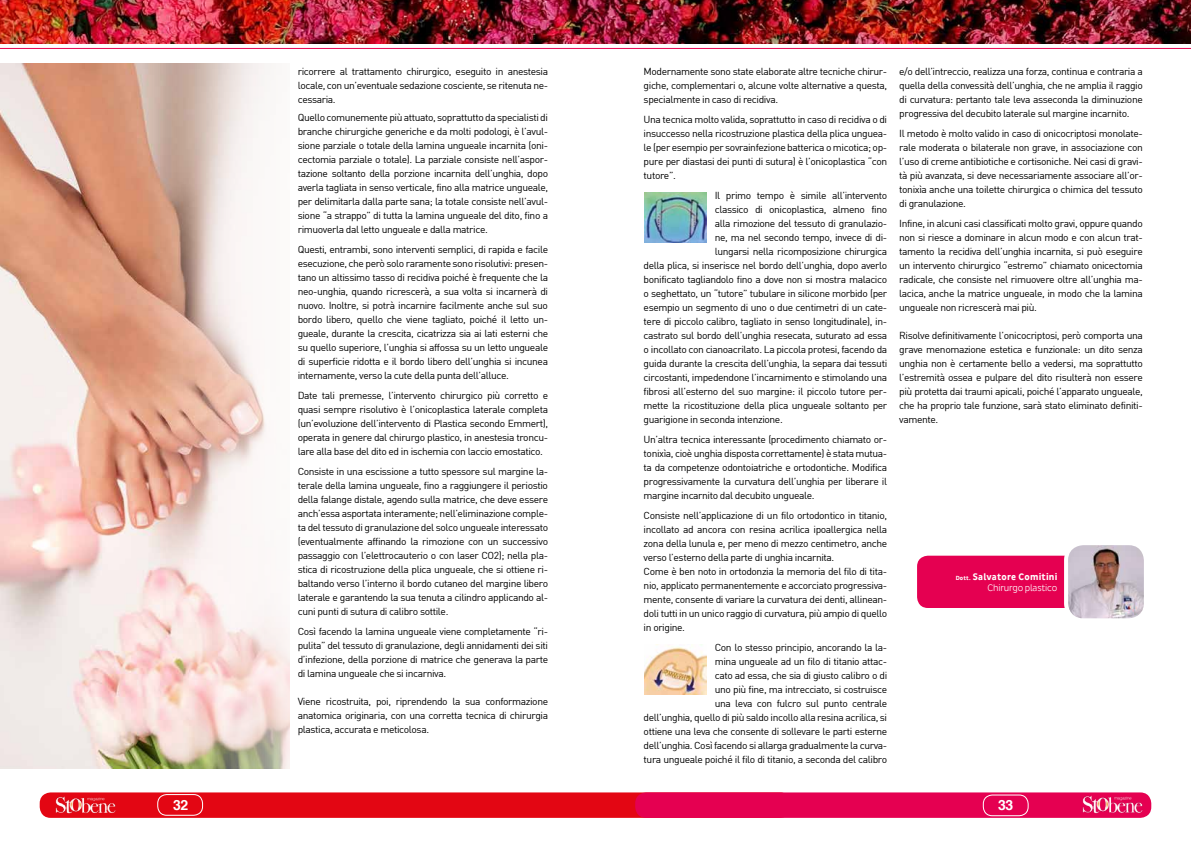
<style>
.page{position:relative;width:1191px;height:842px;background:#fff}
.page>*{position:absolute;margin:0;border:0;box-sizing:border-box;transform-origin:0 0}
.t1{font:700 14px "Helvetica";color:#fff}
.t2{font:10px/14px "DIN";letter-spacing:-.04em;color:#000;text-align:justify}
.t3{font:700 condensed 9.5px/11.7px "Pluto Sans W01";letter-spacing:.02em;color:#fff;text-align:right}
.s1{font-size:6px}
.s2{font-weight:300}
</style>
<div class="page">
<img style="left:0;top:0;width:1191px;height:43px">
<img style="left:0;top:63px;width:289px;height:706px">
<div style="left:40px;top:792px;width:751px;height:26px;background:#e30613;border-radius:11px"></div>
<div style="left:635px;top:792px;width:516px;height:26px;background:#e50051;border-radius:11px"></div>
<div style="left:917px;top:556px;width:198px;height:52px;background:#e50051;border-radius:11px"></div>
<div style="left:1064px;top:545px;width:76px;height:73px;background:#fff"></div>
<img style="left:1068px;top:545px;width:75px;height:73px">
<img style="left:644px;top:193px;width:62px;height:50px">
<img style="left:644px;top:647px;width:62px;height:47px">
<hr style="left:0;top:48px;width:1191px;height:1px;background:#e50051">
<img style="left:1082px;top:795px;width:61px;height:19px">
<div style="left:157px;top:794px;width:46px;height:22px;border:1px solid #fff;border-radius:9px"></div>
<img style="left:54px;top:796px;width:62px;height:22px">
<div style="left:982px;top:794px;width:46px;height:22px;border:1px solid #fff;border-radius:9px"></div>
<p class="t2" style="left:298px;top:65px;width:252px">ricorrere al trattamento chirurgico, eseguito in anestesia locale, con un’eventuale sedazione cosciente, se ritenuta ne&shy;cessaria.</p>
<p class="t2" style="left:298px;top:111px;width:252px">Quello comunemente più attuato, soprattutto da specialisti di branche chirurgiche generiche e da molti podologi, è l’avul&shy;sione parziale o totale della lamina ungueale incarnita (oni&shy;cectomia parziale o totale). La parziale consiste nell’aspor&shy;tazione soltanto della porzione incarnita dell’unghia, dopo averla tagliata in senso verticale, fino alla matrice ungueale, per delimitarla dalla parte sana; la totale consiste nell’avul&shy;sione “a strappo” di tutta la lamina ungueale del dito, fino a rimuoverla dal letto ungueale e dalla matrice.</p>
<p class="t2" style="left:298px;top:243px;width:252px">Questi, entrambi, sono interventi semplici, di rapida e facile esecuzione, che però solo raramente sono risolutivi: presen&shy;tano un altissimo tasso di recidiva poiché è frequente che la neo-unghia, quando ricrescerà, a sua volta si incarnerà di nuovo. Inoltre, si potrà incarnire facilmente anche sul suo bordo libero, quello che viene tagliato, poiché il letto un&shy;gueale, durante la crescita, cicatrizza sia ai lati esterni che su quello superiore, l’unghia si affossa su un letto ungueale di superficie ridotta e il bordo libero dell’unghia si incunea internamente, verso la cute della punta dell’alluce.</p>
<p class="t2" style="left:298px;top:389px;width:252px">Date tali premesse, l’intervento chirurgico più corretto e quasi sempre risolutivo è l’onicoplastica laterale completa (un’evoluzione dell’intervento di Plastica secondo Emmert), operata in genere dal chirurgo plastico, in anestesia troncu&shy;lare alla base del dito ed in ischemia con laccio emostatico.</p>
<p class="t2" style="left:298px;top:465px;width:252px">Consiste in una escissione a tutto spessore sul margine la&shy;terale della lamina ungueale, fino a raggiungere il periostio della falange distale, agendo sulla matrice, che deve essere anch’essa asportata interamente; nell’eliminazione comple&shy;ta del tessuto di granulazione del solco ungueale interessato (eventualmente affinando la rimozione con un successivo passaggio con l’elettrocauterio o con laser CO2); nella pla&shy;stica di ricostruzione della plica ungueale, che si ottiene ri&shy;baltando verso l’interno il bordo cutaneo del margine libero laterale e garantendo la sua tenuta a cilindro applicando al&shy;cuni punti di sutura di calibro sottile.</p>
<p class="t2" style="left:298px;top:625px;width:252px">Così facendo la lamina ungueale viene completamente “ri&shy;pulita” del tessuto di granulazione, degli annidamenti dei siti d’infezione, della porzione di matrice che generava la parte di lamina ungueale che si incarniva.</p>
<p class="t2" style="left:298px;top:695px;width:252px">Viene ricostruita, poi, riprendendo la sua conformazione anatomica originaria, con una corretta tecnica di chirurgia plastica, accurata e meticolosa.</p>
<p class="t2" style="left:643px;top:65px;width:245px">Modernamente sono state elaborate altre tecniche chirur&shy;giche, complementari o, alcune volte alternative a questa, specialmente in caso di recidiva.</p>
<p class="t2" style="left:643px;top:113px;width:245px">Una tecnica molto valida, soprattutto in caso di recidiva o di insuccesso nella ricostruzione plastica della plica unguea&shy;le (per esempio per sovrainfezione batterica o micotica; op&shy;pure per diastasi dei punti di sutura) è l’onicoplastica “con tutore”.</p>
<p class="t2" style="left:715px;top:189px;width:174px">Il primo tempo è simile all’intervento</p>
<p class="t2" style="left:715px;top:203px;width:174px">classico di onicoplastica, almeno fino</p>
<p class="t2" style="left:715px;top:217px;width:174px">alla rimozione del tessuto di granulazio-</p>
<p class="t2" style="left:715px;top:231px;width:174px">ne, ma nel secondo tempo, invece di di-</p>
<p class="t2" style="left:715px;top:245px;width:174px">lungarsi nella ricomposizione chirurgica</p>
<p class="t2" style="left:643px;top:259px;width:245px">della plica, si inserisce nel bordo dell’unghia, dopo averlo</p>
<p class="t2" style="left:643px;top:273px;width:245px">bonificato tagliandolo fino a dove non si mostra malacico</p>
<p class="t2" style="left:643px;top:287px;width:245px">o seghettato, un “tutore” tubulare in silicone morbido (per</p>
<p class="t2" style="left:643px;top:301px;width:245px">esempio un segmento di uno o due centimetri di un cate-</p>
<p class="t2" style="left:643px;top:315px;width:245px">tere di piccolo calibro, tagliato in senso longitudinale), in-</p>
<p class="t2" style="left:643px;top:329px;width:245px">castrato sul bordo dell’unghia resecata, suturato ad essa</p>
<p class="t2" style="left:643px;top:343px;width:245px">o incollato con cianoacrilato. La piccola protesi, facendo da</p>
<p class="t2" style="left:643px;top:357px;width:245px">guida durante la crescita dell’unghia, la separa dai tessuti</p>
<p class="t2" style="left:643px;top:371px;width:245px">circostanti, impedendone l’incarnimento e stimolando una</p>
<p class="t2" style="left:643px;top:385px;width:245px">fibrosi all’esterno del suo margine: il piccolo tutore per-</p>
<p class="t2" style="left:643px;top:399px;width:245px">mette la ricostituzione della plica ungueale soltanto per</p>
<p class="t2" style="left:643px;top:413px;width:141px">guarigione in seconda intenzione.</p>
<p class="t2" style="left:643px;top:433px;width:245px">Un’altra tecnica interessante (procedimento chiamato or&shy;tonixìa, cioè unghia disposta correttamente) è stata mutua&shy;ta da competenze odontoiatriche e ortodontiche. Modifica progressivamente la curvatura dell’unghia per liberare il margine incarnito dal decubito ungueale.</p>
<p class="t2" style="left:643px;top:509px;width:245px;text-align:left">Consiste nell’applicazione di un filo ortodontico in titanio, incollato ad ancora con resina acrilica ipoallergica nella zona della lunula e, per meno di mezzo centimetro, anche verso l’esterno della parte di unghia incarnita.<br>Come è ben noto in ortodonzia la memoria del filo di tita&shy;nio, applicato permanentemente e accorciato progressiva&shy;mente, consente di variare la curvatura dei denti, allinean&shy;doli tutti in un unico raggio di curvatura, più ampio di quello in origine.</p>
<p class="t2" style="left:643px;top:641px;width:245px;text-align:right">Con lo stesso principio, ancorando la la-<br>mina ungueale ad un filo di titanio attac-<br>cato ad essa, che sia di giusto calibro o di<br>uno più fine, ma intrecciato, si costruisce<br>una leva con fulcro sul punto centrale<br>dell’unghia, quello di più saldo incollo alla resina acrilica, si ottiene una leva che consente di sollevare le parti esterne dell’unghia. Così facendo si allarga gradualmente la curva&shy;tura ungueale poiché il filo di titanio, a seconda del calibro</p>
<p class="t2" style="left:899px;top:65px;width:245px">e/o dell’intreccio, realizza una forza, continua e contraria a quella della convessità dell’unghia, che ne amplia il raggio di curvatura: pertanto tale leva asseconda la diminuzione progressiva del decubito laterale sul margine incarnito.</p>
<p class="t2" style="left:899px;top:127px;width:245px">Il metodo è molto valido in caso di onicocriptosi monolate&shy;rale moderata o bilaterale non grave, in associazione con l’uso di creme antibiotiche e cortisoniche. Nei casi di gravi&shy;tà più avanzata, si deve necessariamente associare all’or&shy;tonixìa anche una toilette chirurgica o chimica del tessuto di granulazione.</p>
<p class="t2" style="left:899px;top:217px;width:245px">Infine, in alcuni casi classificati molto gravi, oppure quando non si riesce a dominare in alcun modo e con alcun trat&shy;tamento la recidiva dell’unghia incarnita, si può eseguire un intervento chirurgico “estremo” chiamato onicectomia radicale, che consiste nel rimuovere oltre all’unghia ma&shy;lacica, anche la matrice ungueale, in modo che la lamina ungueale non ricrescerà mai più.</p>
<p class="t2" style="left:899px;top:329px;width:245px">Risolve definitivamente l’onicocriptosi, però comporta una grave menomazione estetica e funzionale: un dito senza unghia non è certamente bello a vedersi, ma soprattutto l’estremità ossea e pulpare del dito risulterà non essere più protetta dai traumi apicali, poiché l’apparato ungueale, che ha proprio tale funzione, sarà stato eliminato definiti&shy;vamente.</p>
<p class="t3" style="left:955px;top:570px;width:103px"><span class="s1">Dott.</span> Salvatore Comitini<br><span class="s2">Chirurgo plastico</span></p>
<h1 class="t1" style="left:173px;top:793px;width:17px">32</h1>
<h1 class="t1" style="left:998px;top:794px;width:17px">33</h1>
</div>
